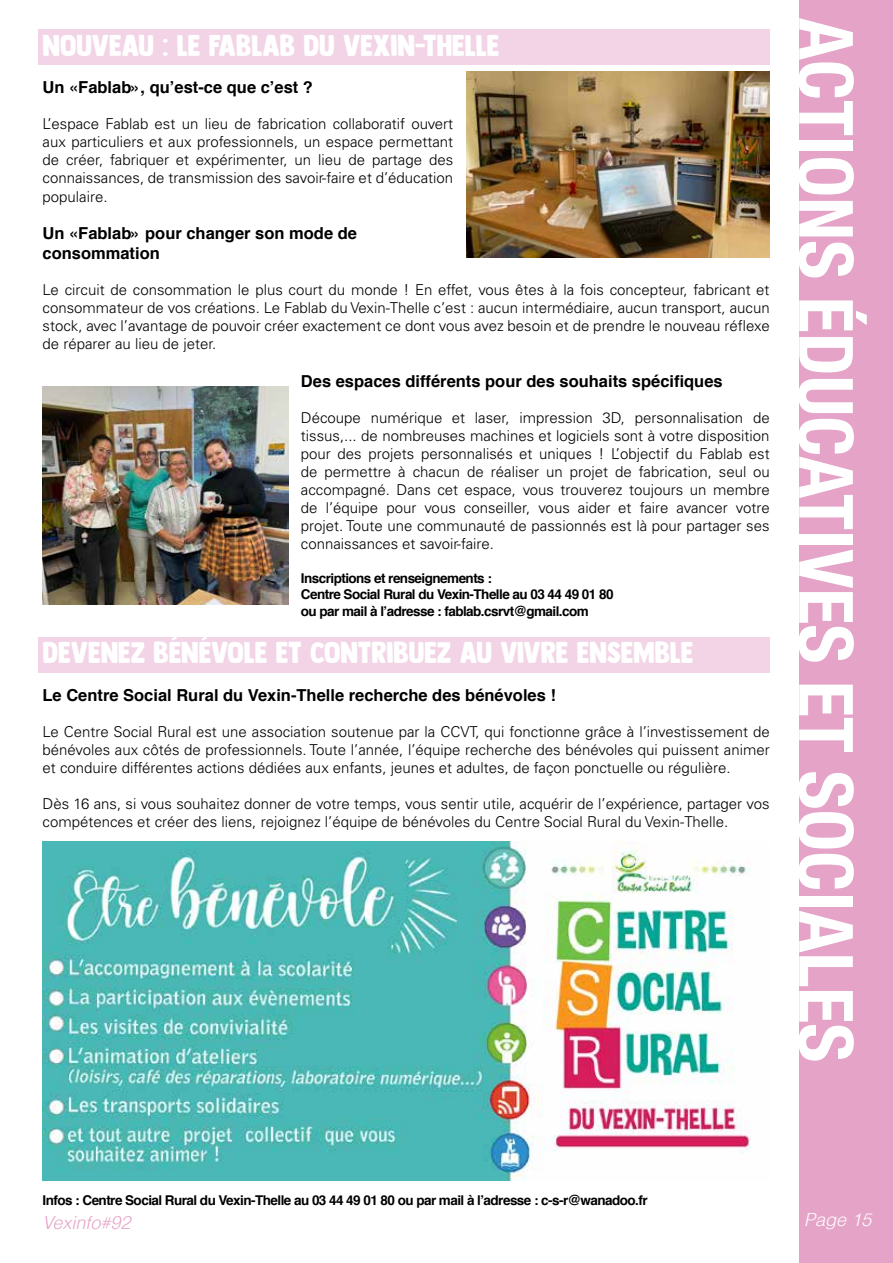
<style>
.page{position:relative;width:893px;height:1263px;background:#fff}
.page>*{position:absolute;margin:0;border:0;box-sizing:border-box;transform-origin:0 0}
.t1{font:700 condensed 75px "Helvetica Neue";color:#fff}
.t2{font:30px "DK Longreach";color:#fff}
.t3{font:italic 300 18px "Helvetica";color:#e6a3c7}
.t4{font:italic 300 18px "Helvetica";color:#fff}
.t5{font:700 16.5px/19.8px "Helvetica";color:#000}
.t6{font:300 15px/18px "Univers LT Pro 45";color:#000;text-align:justify}
.t7{font:700 13.5px/16.2px "Helvetica";letter-spacing:-.04em;color:#000}
</style>
<div class="page">
<div style="left:799px;top:0;width:94px;height:1263px;background:#e4a3c7"></div>
<div style="left:38px;top:637px;width:732px;height:35px;background:#f2d4e6"></div>
<div style="left:38px;top:30px;width:732px;height:35px;background:#f2d4e6"></div>
<img style="left:43px;top:841px;width:708px;height:339px">
<img style="left:466px;top:72px;width:304px;height:186px">
<img style="left:43px;top:386px;width:245px;height:219px">
<h2 class="t2" style="left:43px;top:28px;width:458px">NOUVEAU : LE FABLAB DU VEXIN-THELLE</h2>
<p class="t5" style="left:43px;top:78px;width:272px">Un «Fablab», qu’est-ce que c’est ?</p>
<p class="t6" style="left:43px;top:115px;width:412px">L’espace Fablab est un lieu de fabrication collaboratif ouvert aux particuliers et aux professionnels, un espace permettant de créer, fabriquer et expérimenter, un lieu de partage des connaissances, de transmission des savoir-faire et d’éducation populaire.</p>
<p class="t5" style="left:43px;top:224px;width:316px">Un «Fablab» pour changer son mode de consommation</p>
<p class="t6" style="left:43px;top:280px;width:729px">Le circuit de consommation le plus court du monde ! En effet, vous êtes à la fois concepteur, fabricant et consommateur de vos créations. Le Fablab du Vexin-Thelle c’est : aucun intermédiaire, aucun transport, aucun stock, avec l’avantage de pouvoir créer exactement ce dont vous avez besoin et de prendre le nouveau réflexe de réparer au lieu de jeter.</p>
<p class="t5" style="left:301px;top:371px;width:423px">Des espaces différents pour des souhaits spécifiques</p>
<p class="t6" style="left:301px;top:408px;width:470px">Découpe numérique et laser, impression 3D, personnalisation de tissus,... de nombreuses machines et logiciels sont à votre disposition pour des projets personnalisés et uniques ! L’objectif du Fablab est de permettre à chacun de réaliser un projet de fabrication, seul ou accompagné. Dans cet espace, vous trouverez toujours un membre de l’équipe pour vous conseiller, vous aider et faire avancer votre projet. Toute une communauté de passionnés est là pour partager ses connaissances et savoir-faire.</p>
<p class="t7" style="left:301px;top:570px;width:314px">Inscriptions et renseignements :<br>Centre Social Rural du Vexin-Thelle au 03 44 49 01 80 ou par mail à l’adresse : fablab.csrvt@gmail.com</p>
<h2 class="t2" style="left:43px;top:635px;width:652px">DEVENEZ BÉNÉVOLE ET CONTRIBUEZ AU VIVRE ENSEMBLE</h2>
<p class="t5" style="left:43px;top:686px;width:515px">Le Centre Social Rural du Vexin-Thelle recherche des bénévoles !</p>
<p class="t6" style="left:43px;top:722px;width:729px">Le Centre Social Rural est une association soutenue par la CCVT, qui fonctionne grâce à l’investissement de bénévoles aux côtés de professionnels. Toute l’année, l’équipe recherche des bénévoles qui puissent animer et conduire différentes actions dédiées aux enfants, jeunes et adultes, de façon ponctuelle ou régulière.</p>
<p class="t6" style="left:43px;top:794px;width:729px">Dès 16 ans, si vous souhaitez donner de votre temps, vous sentir utile, acquérir de l’expérience, partager vos compétences et créer des liens, rejoignez l’équipe de bénévoles du Centre Social Rural du Vexin-Thelle.</p>
<h1 class="t1" style="left:871px;top:18px;width:1045px;rotate:90deg">ACTIONS ÉDUCATIVES ET SOCIALES</h1>
<p class="t7" style="left:43px;top:1192px;width:607px">Infos : Centre Social Rural du Vexin-Thelle au 03 44 49 01 80 ou par mail à l’adresse : c-s-r@wanadoo.fr</p>
<p class="t3" style="left:43px;top:1211px;width:90px">Vexinfo#92</p>
<p class="t4" style="left:804px;top:1209px;width:69px">Page 15</p>
</div>
